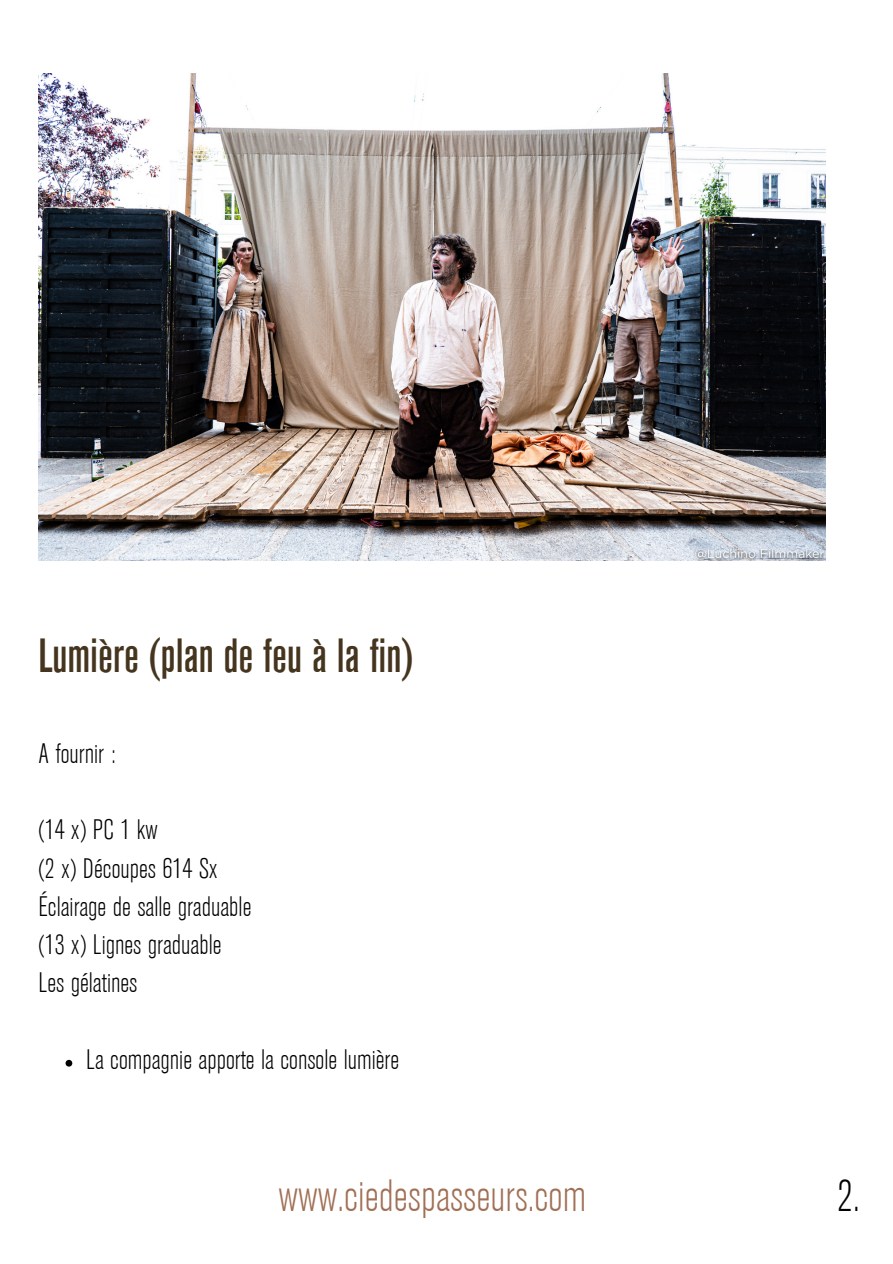
<style>
.page{position:relative;width:893px;height:1264px;background:#fff}
.page>*{position:absolute;margin:0;border:0;box-sizing:border-box;transform-origin:0 0}
.t1{font:500 condensed 47.7px "Akzidenz Grotesk BE";color:#45351f}
.t2{font:300 condensed 45px "Akzidenz Grotesk BE";color:#a17056}
.t3{font:300 condensed 45px "Akzidenz Grotesk BE";color:#000}
.t4{font:300 condensed 28.05px/38.2px "Akzidenz Grotesk BE";color:#000}
</style>
<div class="page">
<img style="left:39px;top:73px;width:786px;height:487px">
<svg style="left:66px;top:1059px;width:6px;height:7px"></svg>
<h1 class="t1" style="left:39px;top:638px;width:376px">Lumière (plan de feu à la fin)</h1>
<p class="t4" style="left:39px;top:736px;width:79px">A fournir :</p>
<p class="t4" style="left:39px;top:812px;width:214px">(14 x) PC 1 kw<br>(2 x) Découpes 614 Sx<br>Éclairage de salle graduable (13 x) Lignes graduable<br>Les gélatines</p>
<p class="t4" style="left:86px;top:1042px;width:314px">La compagnie apporte la console lumière</p>
<h2 class="t2" style="left:278px;top:1179px;width:309px">www.ciedespasseurs.com</h2>
<h2 class="t3" style="left:837px;top:1179px;width:24px">2.</h2>
</div>
